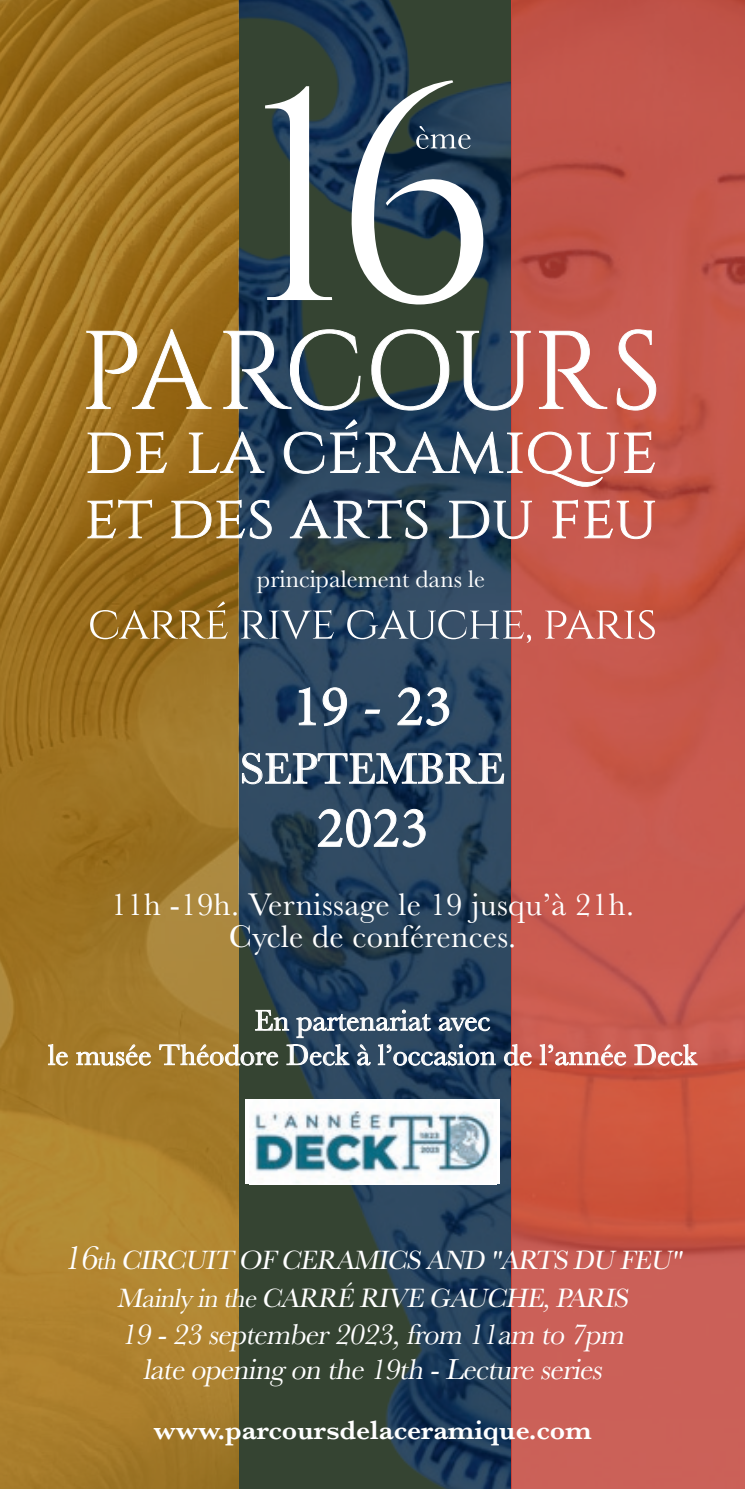
<style>
.page{position:relative;width:745px;height:1489px;background:#fff}
.page>*{position:absolute;margin:0;border:0;box-sizing:border-box;transform-origin:0 0}
.t1{font:299.25px "Cinzel";color:#fff}
.t2{font:58.25px "Minion Pro";color:#fff}
.t3{font:44.5px "Baskerville";color:#fff}
.t4{font:32.5px/32.5px "Baskerville";letter-spacing:.01em;color:#fff;text-align:center}
.t5{font:italic 30px/35px "Baskerville";color:#fff;text-align:center}
.t6{font:30px/34.5px "Baskerville";color:#fff;text-align:center}
.t7{font:italic 27.5px/37.5px "Baskerville";color:#fff;text-align:center}
.t8{font:600 27.5px "Baskerville";color:#fff}
.t9{font:25px "Baskerville";color:#fff}
.s1{font-size:35px}
.s2{font-size:25px}
</style>
<div class="page">
<img style="left:0;top:0;width:239px;height:1488px">
<svg style="left:239px;top:0;width:271px;height:1488px;background:#29404b"></svg>
<img style="left:512px;top:0;width:232px;height:1488px">
<svg style="left:90px;top:601px;width:564px;height:41px;background:#836c63"></svg>
<svg style="left:86px;top:328px;width:570px;height:102px"></svg>
<svg style="left:87px;top:517px;width:568px;height:22px"></svg>
<svg style="left:87px;top:418px;width:568px;height:99px;background:#806a5f"></svg>
<svg style="left:298px;top:686px;width:18px;height:39px"></svg>
<svg style="left:322px;top:687px;width:25px;height:39px"></svg>
<svg style="left:364px;top:709px;width:16px;height:5px"></svg>
<svg style="left:397px;top:687px;width:52px;height:39px;background:#445d76"></svg>
<svg style="left:242px;top:752px;width:262px;height:32px;background:#53697f"></svg>
<svg style="left:317px;top:808px;width:108px;height:39px;background:#4d6479"></svg>
<svg style="left:255px;top:1010px;width:34px;height:20px"></svg>
<svg style="left:296px;top:1009px;width:134px;height:28px;background:#53697e"></svg>
<svg style="left:438px;top:1015px;width:52px;height:16px"></svg>
<svg style="left:48px;top:1044px;width:20px;height:21px"></svg>
<svg style="left:76px;top:1044px;width:75px;height:21px;background:#ba9b5f"></svg>
<svg style="left:159px;top:1044px;width:119px;height:21px;background:#9e8e62"></svg>
<svg style="left:286px;top:1044px;width:63px;height:21px"></svg>
<svg style="left:357px;top:1044px;width:13px;height:21px"></svg>
<svg style="left:378px;top:1044px;width:117px;height:21px;background:#52687f"></svg>
<svg style="left:504px;top:1044px;width:27px;height:21px"></svg>
<svg style="left:539px;top:1044px;width:86px;height:21px;background:#d5837a"></svg>
<svg style="left:634px;top:1044px;width:62px;height:21px"></svg>
<div style="left:245px;top:1099px;width:254px;height:84px;background:#fff"></div>
<img style="left:253px;top:1110px;width:243px;height:73px">
<svg style="left:416px;top:126px;width:54px;height:23px"></svg>
<h1 class="t1" style="left:247px;top:26px;width:254px">16</h1>
<p class="t9" style="left:257px;top:563px;width:229px">principalement dans le</p>
<h2 class="t2" style="left:293px;top:667px;width:160px">19 - 23</h2>
<h3 class="t3" style="left:240px;top:740px;width:266px">SEPTEMBRE</h3>
<h2 class="t2" style="left:316px;top:788px;width:113px">2023</h2>
<p class="t4" style="left:111px;top:888px;width:524px">11h -19h. Vernissage le 19 jusqu’à 21h.<br>Cycle de conférences.</p>
<p class="t6" style="left:48px;top:1003px;width:649px">En partenariat avec<br>le musée Théodore Deck à l’occasion de l’année Deck</p>
<p class="t7" style="left:63px;top:1241px;width:626px"><span class="s1">16</span><span class="s2">th</span> CIRCUIT OF CERAMICS AND "ARTS DU FEU"<br>Mainlyin theCARRÉ RIVE GAUCHE,PARIS</p>
<p class="t5" style="left:121px;top:1317px;width:511px">19 -23 september2023,from 11am to 7pm lateopening on the19th -Lectureseries</p>
<p class="t8" style="left:153px;top:1410px;width:439px">www.parcoursdelaceramique.com</p>
</div>
